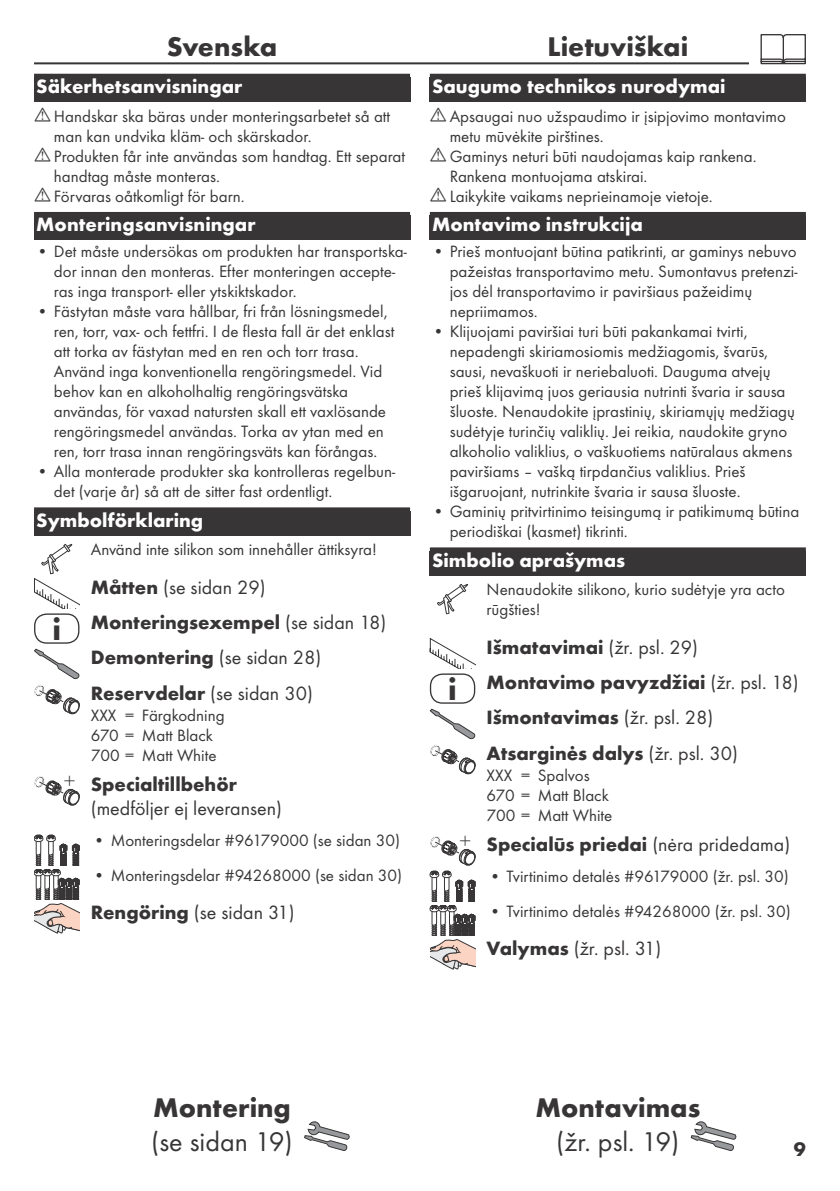
<style>
.page{position:relative;width:840px;height:1191px;background:#fff}
.page>*{position:absolute;margin:0;border:0;box-sizing:border-box;transform-origin:0 0}
.t1{font:700 32px "Futura TOT";color:#373535}
.t2{font:700 28px "Futura TOT";color:#373535}
.t3{font:28px "Futura TOT Boo";color:#373535}
.t4{font:300 21.2px "Futura TOT";color:#373535}
.t5{font:700 20px/35.4px "Futura TOT";color:#373535}
.t6{font:700 20px "Futura TOT";color:#fff}
.t7{font:20px "Futura TOT Boo";color:#373535}
.t8{font:17px/20px "Futura TOT Boo";color:#373535}
.s1{font-family:"Futura TOT";font-weight:700}
.s2{font-family:"Futura TOT Boo";font-weight:400}
</style>
<div class="page">
<hr style="left:34px;top:62px;width:771px;height:2px;background:#373535">
<div style="left:748px;top:34px;width:68px;height:34px;background:#fff"></div>
<svg style="left:760px;top:34px;width:45px;height:30px"></svg>
<svg style="left:304px;top:1121px;width:45px;height:29px"></svg>
<div style="left:34px;top:74px;width:376px;height:28px;background:#373535"></div>
<div style="left:34px;top:212px;width:376px;height:28px;background:#373535"></div>
<div style="left:34px;top:507px;width:376px;height:28px;background:#373535"></div>
<svg style="left:34px;top:544px;width:45px;height:64px"></svg>
<div style="left:34px;top:613px;width:45px;height:30px;border:1px solid #373535;border-radius:12px"></div>
<svg style="left:34px;top:649px;width:45px;height:65px"></svg>
<svg style="left:34px;top:776px;width:45px;height:29px"></svg>
<svg style="left:34px;top:835px;width:45px;height:98px"></svg>
<svg style="left:690px;top:1121px;width:45px;height:29px"></svg>
<div style="left:429px;top:74px;width:376px;height:28px;background:#373535"></div>
<div style="left:429px;top:212px;width:376px;height:28px;background:#373535"></div>
<div style="left:429px;top:547px;width:376px;height:28px;background:#373535"></div>
<svg style="left:437px;top:584px;width:31px;height:30px"></svg>
<svg style="left:429px;top:638px;width:46px;height:30px"></svg>
<div style="left:429px;top:673px;width:46px;height:30px;border:1px solid #373535;border-radius:12px"></div>
<svg style="left:429px;top:709px;width:46px;height:65px"></svg>
<svg style="left:430px;top:836px;width:45px;height:29px"></svg>
<svg style="left:429px;top:871px;width:46px;height:98px"></svg>
<h2 class="t2" style="left:167px;top:29px;width:112px">Svenska</h2>
<p class="t6" style="left:36px;top:74px;width:207px">Säkerhetsanvisningar</p>
<p class="t8" style="left:54px;top:106px;width:352px">Handskar ska bäras under monteringsarbetet så att man kan undvika kläm- och skärskador.<br>Produkten får inte användas som handtag. Ett separat handtag måste monteras.<br>Förvaras oåtkomligt för barn.</p>
<p class="t6" style="left:36px;top:212px;width:221px">Monteringsanvisningar</p>
<p class="t8" style="left:54px;top:241px;width:354px;text-indent:-17px">• Det måste undersökas om produkten har transportska&shy;dor innan den monteras. Efter monteringen accepte&shy;ras inga transport- eller ytskiktskador.</p>
<p class="t8" style="left:54px;top:301px;width:342px;text-indent:-17px">• Fästytan måste vara hållbar, fri från lösningsmedel, ren, torr, vax- och fettfri. I de flesta fall är det enklast att torka av fästytan med en ren och torr trasa.<br>Använd inga konventionella rengöringsmedel. Vid behov kan en alkoholhaltig rengöringsvätska användas, för vaxad natursten skall ett vaxlösande rengöringsmedel användas. Torka av ytan med en ren, torr trasa innan rengöringsväts kan förångas.</p>
<p class="t8" style="left:54px;top:461px;width:342px;text-indent:-17px">• Alla monterade produkter ska kontrolleras regelbun&shy;det (varje år) så att de sitter fast ordentligt.</p>
<p class="t6" style="left:36px;top:508px;width:168px">Symbolförklaring</p>
<p class="t8" style="left:91px;top:539px;width:287px">Använd inte silikon som innehåller ättiksyra!</p>
<p class="t7" style="left:91px;top:575px;width:176px"><span class="s1">Måtten</span> (se sidan 29)</p>
<p class="t5" style="left:91px;top:604px;width:297px">Monteringsexempel <span class="s2">(se sidan 18)<br></span>Demontering <span class="s2">(se sidan 28)<br></span>Reservdelar <span class="s2">(se sidan 30)</span></p>
<p class="t8" style="left:91px;top:705px;width:135px">XXX = Färgkodning<br>670 = Matt Black<br>700 = Matt White</p>
<p class="t5" style="left:91px;top:766px;width:147px">Specialtillbehör</p>
<p class="t7" style="left:91px;top:796px;width:192px">(medföljer ej leveransen)</p>
<p class="t8" style="left:94px;top:830px;width:308px">• Monteringsdelar #96179000 (se sidan 30)</p>
<p class="t8" style="left:94px;top:864px;width:310px">• Monteringsdelar #94268000 (se sidan 30)</p>
<p class="t7" style="left:91px;top:900px;width:205px"><span class="s1">Rengöring</span> (se sidan 31)</p>
<h1 class="t1" style="left:52px;top:609px;width:10px">i</h1>
<p class="t4" style="left:64px;top:768px;width:13px">+</p>
<h2 class="t2" style="left:547px;top:29px;width:142px">Lietuviškai</h2>
<p class="t6" style="left:432px;top:74px;width:295px">Saugumo technikos nurodymai</p>
<p class="t8" style="left:449px;top:106px;width:337px">Apsaugai nuo užspaudimo ir įsipjovimo montavimo metu mūvėkite pirštines.<br>Gaminys neturi būti naudojamas kaip rankena.<br>Rankena montuojama atskirai.<br>Laikykite vaikams neprieinamoje vietoje.</p>
<p class="t6" style="left:432px;top:212px;width:212px">Montavimo instrukcija</p>
<p class="t8" style="left:449px;top:241px;width:349px;text-indent:-17px">• Prieš montuojant būtina patikrinti, ar gaminys nebuvo pažeistas transportavimo metu. Sumontavus pretenzi&shy;jos dėl transportavimo ir paviršiaus pažeidimų nepriimamos.</p>
<p class="t8" style="left:449px;top:321px;width:347px;text-indent:-17px">• Klijuojami paviršiai turi būti pakankamai tvirti, nepadengti skiriamosiomis medžiagomis, švarūs, sausi, nevaškuoti ir neriebaluoti. Dauguma atvejų prieš klijavimą juos geriausia nutrinti švaria ir sausa šluoste. Nenaudokite įprastinių, skiriamųjų medžiagų sudėtyje turinčių valiklių. Jei reikia, naudokite gryno alkoholio valiklius, o vaškuotiems natūralaus akmens paviršiams – vašką tirpdančius valiklius. Prieš išgaruojant, nutrinkite švaria ir sausa šluoste.</p>
<p class="t8" style="left:449px;top:501px;width:351px;text-indent:-17px">• Gaminių pritvirtinimo teisingumą ir patikimumą būtina periodiškai (kasmet) tikrinti.</p>
<p class="t6" style="left:432px;top:548px;width:194px">Simbolio aprašymas</p>
<p class="t8" style="left:486px;top:579px;width:299px">Nenaudokite silikono, kurio sudėtyje yra acto rūgšties!</p>
<p class="t5" style="left:486px;top:629px;width:313px">Išmatavimai <span class="s2">(žr. psl. 29)<br></span>Montavimo pavyzdžiai <span class="s2">(žr. psl. 18)<br></span>Išmontavimas <span class="s2">(žr. psl. 28)<br></span>Atsarginės dalys <span class="s2">(žr. psl. 30)</span></p>
<p class="t8" style="left:486px;top:765px;width:127px">XXX = Spalvos<br>670 = Matt Black<br>700 = Matt White</p>
<p class="t5" style="left:486px;top:826px;width:305px">Specialūs priedai <span class="s2">(nėra pridedama)</span></p>
<p class="t8" style="left:489px;top:866px;width:301px">• Tvirtinimo detalės #96179000 (žr. psl. 30)</p>
<p class="t8" style="left:489px;top:900px;width:303px">• Tvirtinimo detalės #94268000 (žr. psl. 30)</p>
<p class="t7" style="left:486px;top:936px;width:176px"><span class="s1">Valymas</span> (žr. psl. 31)</p>
<h1 class="t1" style="left:448px;top:669px;width:10px">i</h1>
<p class="t4" style="left:459px;top:828px;width:13px">+</p>
<h2 class="t2" style="left:153px;top:1090px;width:139px">Montering</h2>
<h2 class="t3" style="left:151px;top:1124px;width:143px">(se sidan 19)</h2>
<h2 class="t2" style="left:535px;top:1090px;width:166px">Montavimas</h2>
<h2 class="t3" style="left:556px;top:1124px;width:125px">(žr. psl. 19)</h2>
<p class="t5" style="left:793px;top:1131px;width:13px">9</p>
</div>
